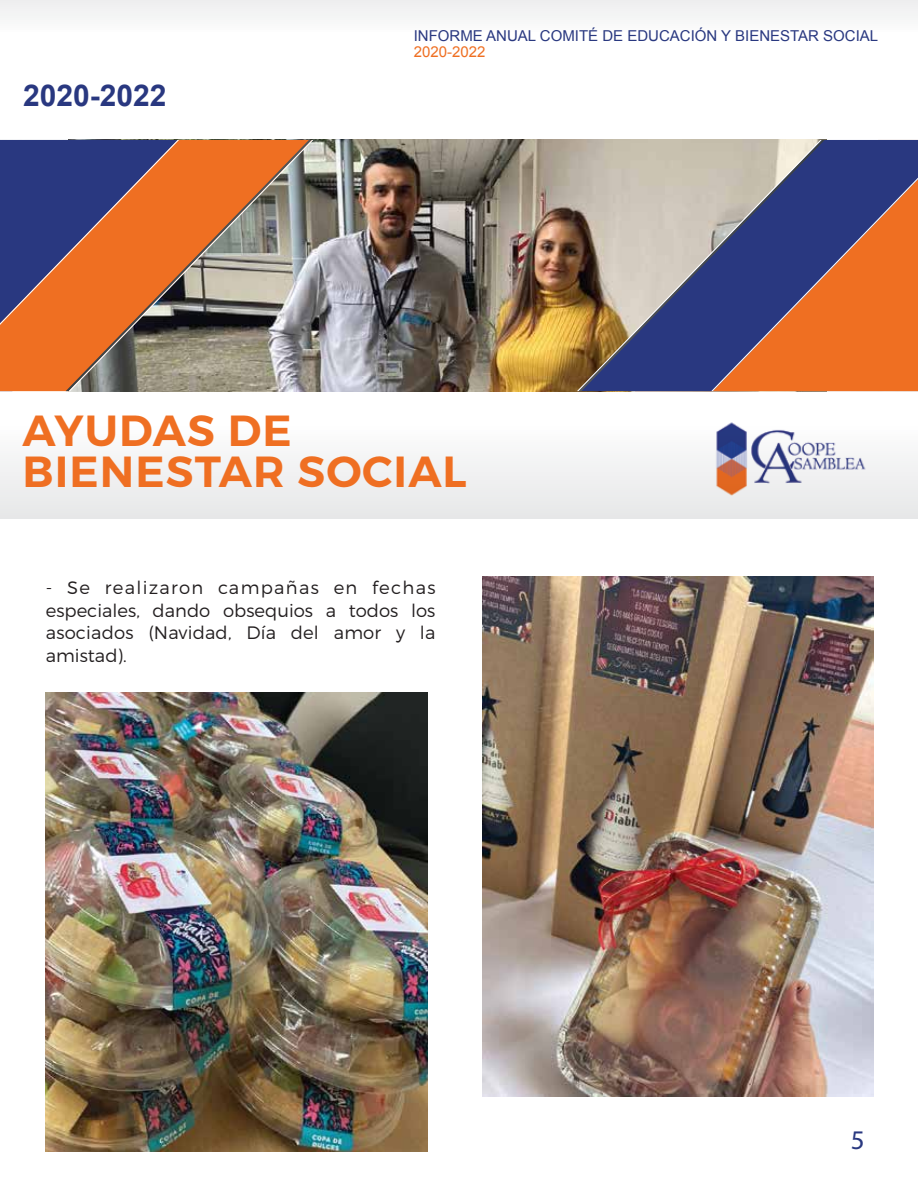
<style>
.page{position:relative;width:918px;height:1188px;background:#fff}
.page>*{position:absolute;margin:0;border:0;box-sizing:border-box;transform-origin:0 0}
.t1{font:600 43.5px/41.2px "Montserrat";letter-spacing:.025em;color:#ef6f22}
.t2{font:700 30px "Arial";color:#293880}
.t3{font:27px "Myriad Pro";color:#293880}
.t4{font:300 18px/22.5px "Montserrat";letter-spacing:.01em;color:#231f20;text-align:justify}
.t5{font:15px "Arial";color:#293880}
.t6{font:15px "Arial";color:#ef6f22}
</style>
<div class="page">
<svg style="left:0;top:0;width:918px;height:519px"></svg>
<img style="left:313px;top:140px;width:264px;height:251px">
<div style="left:0;top:325px;width:66px;height:66px;background:#ef6f22"></div>
<svg style="left:69px;top:140px;width:244px;height:251px;background:#a78469"></svg>
<svg style="left:0;top:140px;width:179px;height:185px;background:#885454"></svg>
<div style="left:825px;top:140px;width:93px;height:38px;background:#293880"></div>
<svg style="left:577px;top:140px;width:245px;height:251px;background:#999498"></svg>
<svg style="left:711px;top:178px;width:207px;height:213px;background:#965d55"></svg>
<img style="left:46px;top:692px;width:382px;height:460px">
<img style="left:483px;top:577px;width:391px;height:520px">
<img style="left:711px;top:419px;width:158px;height:79px">
<h2 class="t2" style="left:23px;top:76px;width:145px">2020-2022</h2>
<p class="t5" style="left:414px;top:25px;width:466px">INFORME ANUAL COMITÉ DE EDUCACIÓN Y BIENESTAR SOCIAL</p>
<p class="t6" style="left:414px;top:42px;width:73px">2020-2022</p>
<h1 class="t1" style="left:23px;top:410px;width:446px">AYUDAS DE<br>BIENESTAR SOCIAL</h1>
<p class="t4" style="left:46px;top:576px;width:391px">- Se realizaron campañas en fechas especiales, dando obsequios a todos los asociados (Navidad, Día del amor y la amistad).</p>
<h3 class="t3" style="left:851px;top:1124px;width:15px">5</h3>
</div>
